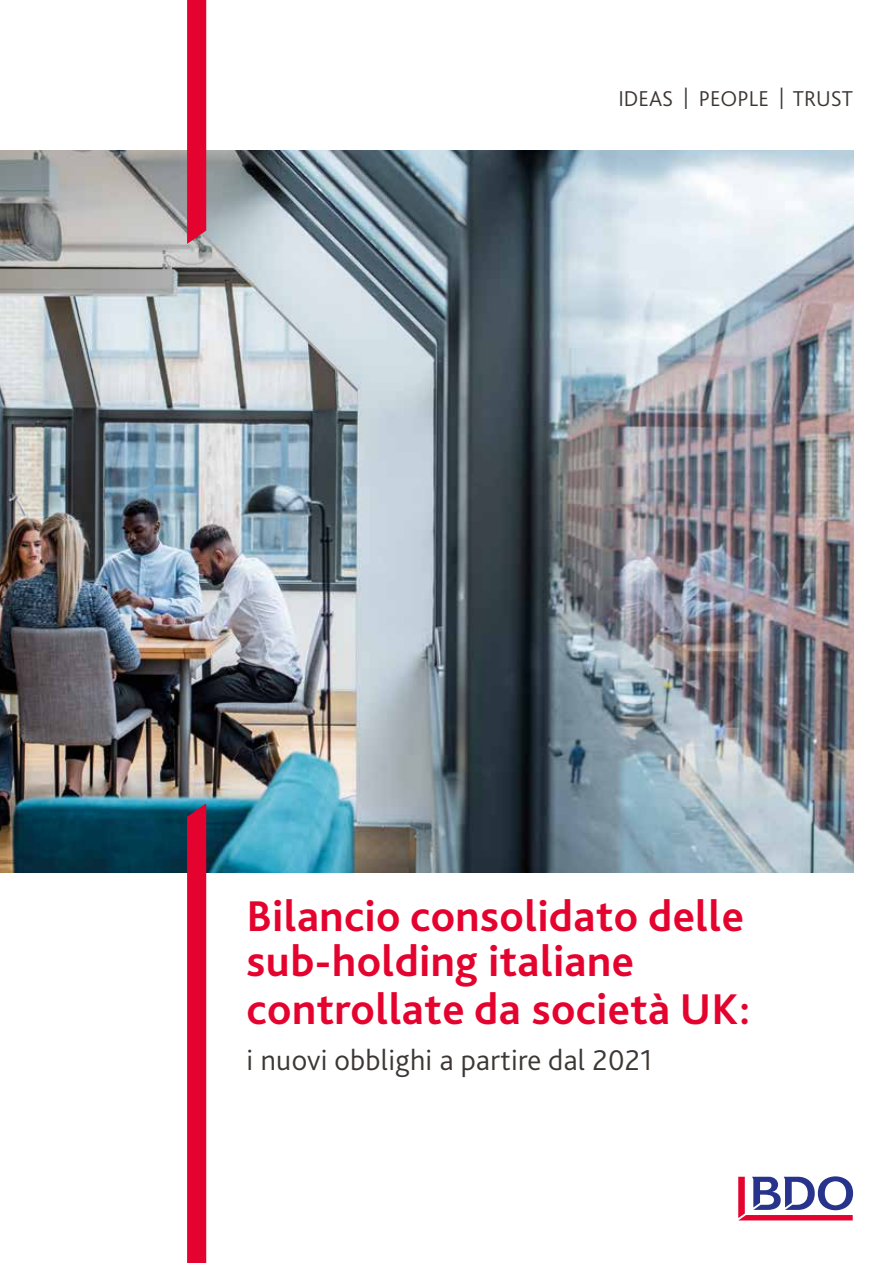
<style>
.page{position:relative;width:893px;height:1263px;background:#fff}
.page>*{position:absolute;margin:0;border:0;box-sizing:border-box;transform-origin:0 0}
.t1{font:700 45px/46.5px "Bliss Pro";letter-spacing:.01em;color:#e4032e}
.t2{font:300 30px "Bliss Pro";letter-spacing:.01em;color:#3c3734}
.t3{font:300 22.5px "Bliss Pro";color:#3c3734}
.s1{font-size:21px}
</style>
<div class="page">
<img style="left:0;top:151px;width:853px;height:721px">
<svg style="left:187px;top:0;width:19px;height:244px;background:#e20832"></svg>
<svg style="left:738px;top:1176px;width:115px;height:44px"></svg>
<div style="left:187px;top:803px;width:19px;height:460px;background:#e4032e"></div>
<p class="t3" style="left:618px;top:85px;width:236px">IDEAS <span class="s1">|</span> PEOPLE <span class="s1">|</span> TRUST</p>
<p class="t1" style="left:247px;top:892px;width:506px">Bilancio consolidato delle sub-holding italiane controllate da società UK:</p>
<p class="t2" style="left:247px;top:1041px;width:407px">i nuovi obblighi a partire dal 2021</p>
</div>
